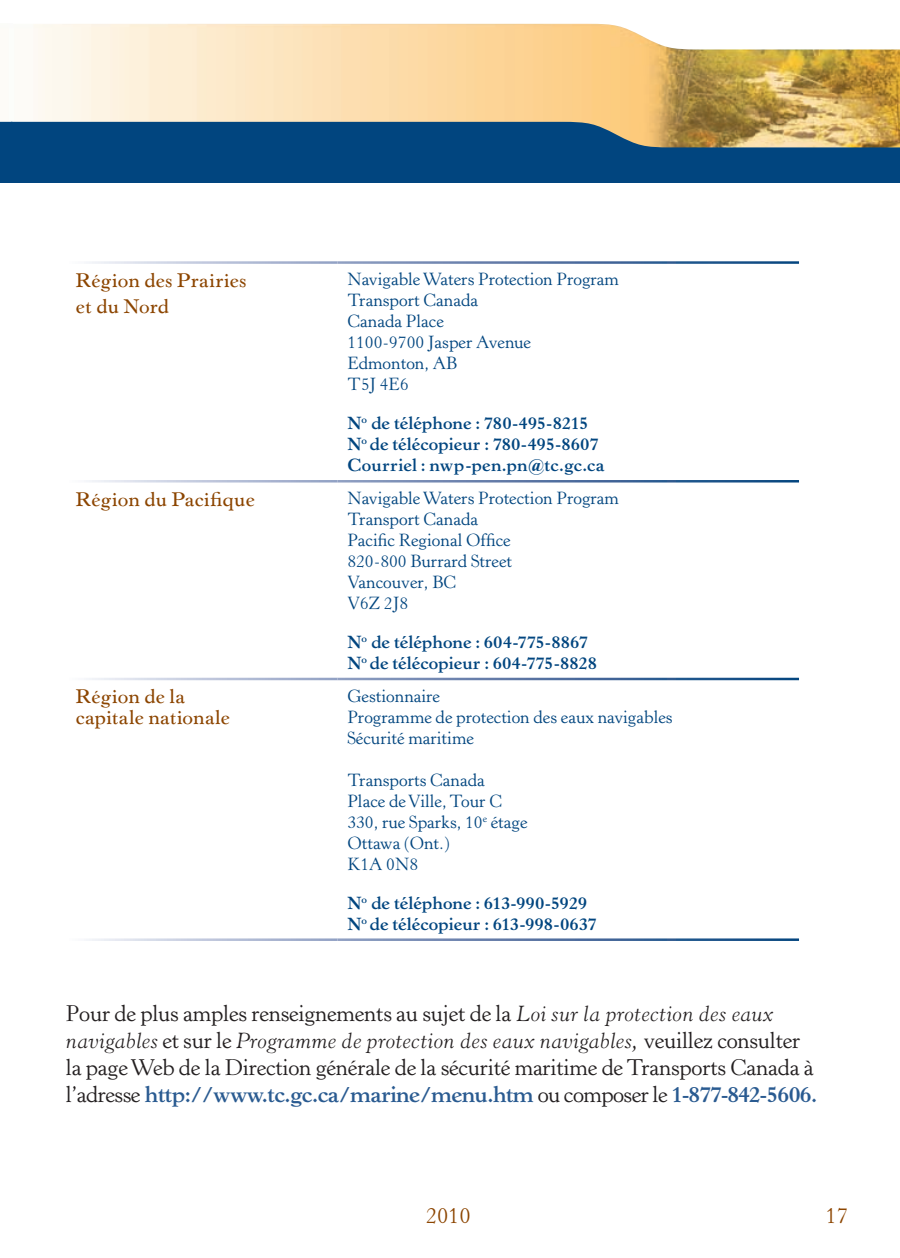
<style>
.page{position:relative;width:900px;height:1258px;background:#fff}
.page>*{position:absolute;margin:0;border:0;box-sizing:border-box;transform-origin:0 0}
.t1{font:22.5px/27px "Horley Old Style MT Std";letter-spacing:-.01em;color:#231f20}
.t2{font:22.5px "Horley Old Style MT Std";color:#8c4501}
.t3{font:600 20px/26px "Horley Old Style MT Std";letter-spacing:.005em;color:#8c4501}
.t4{font:17.5px/21px "Horley Old Style MT Std";color:#01457f}
.t5{font:700 17.5px/21px "Horley Old Style MT Std";color:#01457f}
.s1{font-weight:300;font-style:italic}
.s2{font-weight:700;color:#2a5b91}
</style>
<div class="page">
<img style="left:11px;top:24px;width:888px;height:98px">
<svg style="left:0;top:122px;width:11px;height:61px"></svg>
<svg style="left:11px;top:122px;width:888px;height:61px;fill:#01457f"></svg>
<p class="t3" style="left:76px;top:267px;width:172px">Région des Prairies et du Nord</p>
<p class="t4" style="left:347px;top:269px;width:273px">Navigable Waters Protection Program<br>Transport Canada<br>Canada Place<br>1100-9700 Jasper Avenue<br>Edmonton, AB<br>T5J 4E6</p>
<p class="t5" style="left:347px;top:413px;width:259px">N<sup>o</sup> de téléphone : 780-495-8215<br>N<sup>o</sup> de télécopieur : 780-495-8607<br>Courriel : nwp-pen.pn@tc.gc.ca</p>
<p class="t3" style="left:76px;top:486px;width:180px">Région du Pacifique</p>
<p class="t4" style="left:347px;top:488px;width:273px">Navigable Waters Protection Program<br>Transport Canada<br>Pacific Regional Office<br>820-800 Burrard Street<br>Vancouver, BC<br>V6Z 2J8</p>
<p class="t5" style="left:347px;top:631px;width:251px">N<sup>o</sup> de téléphone : 604-775-8867<br>N<sup>o</sup> de télécopieur : 604-775-8828</p>
<p class="t3" style="left:76px;top:686px;width:156px;line-height:21px">Région de la capitale nationale</p>
<p class="t4" style="left:347px;top:686px;width:326px">Gestionnaire<br>Programme de protection des eaux navigables<br>Sécurité maritime</p>
<p class="t4" style="left:347px;top:770px;width:182px">Transports Canada<br>Place de Ville, Tour C<br>330, rue Sparks, 10<sup>e</sup> étage<br>Ottawa (Ont.)<br>K1A 0N8</p>
<p class="t5" style="left:347px;top:892px;width:251px">N<sup>o</sup> de téléphone : 613-990-5929<br>N<sup>o</sup> de télécopieur : 613-998-0637</p>
<p class="t1" style="left:66px;top:1000px;width:752px">Pour de plus amples renseignements au sujet de la <span class="s1">Loi sur la protection des eaux navigables</span> et sur le <span class="s1">Programme de protection des eaux navigables,</span> veuillez consulter la pageWeb de la Direction générale de la sécurité maritime deTransports Canada à l’adresse <span class="s2">http://www.tc.gc.ca/marine/menu.htm</span> ou composer le <span class="s2">1-877-842-5606.</span></p>
<p class="t2" style="left:425px;top:1201px;width:46px">2010</p>
<p class="t2" style="left:825px;top:1201px;width:24px">17</p>
</div>
